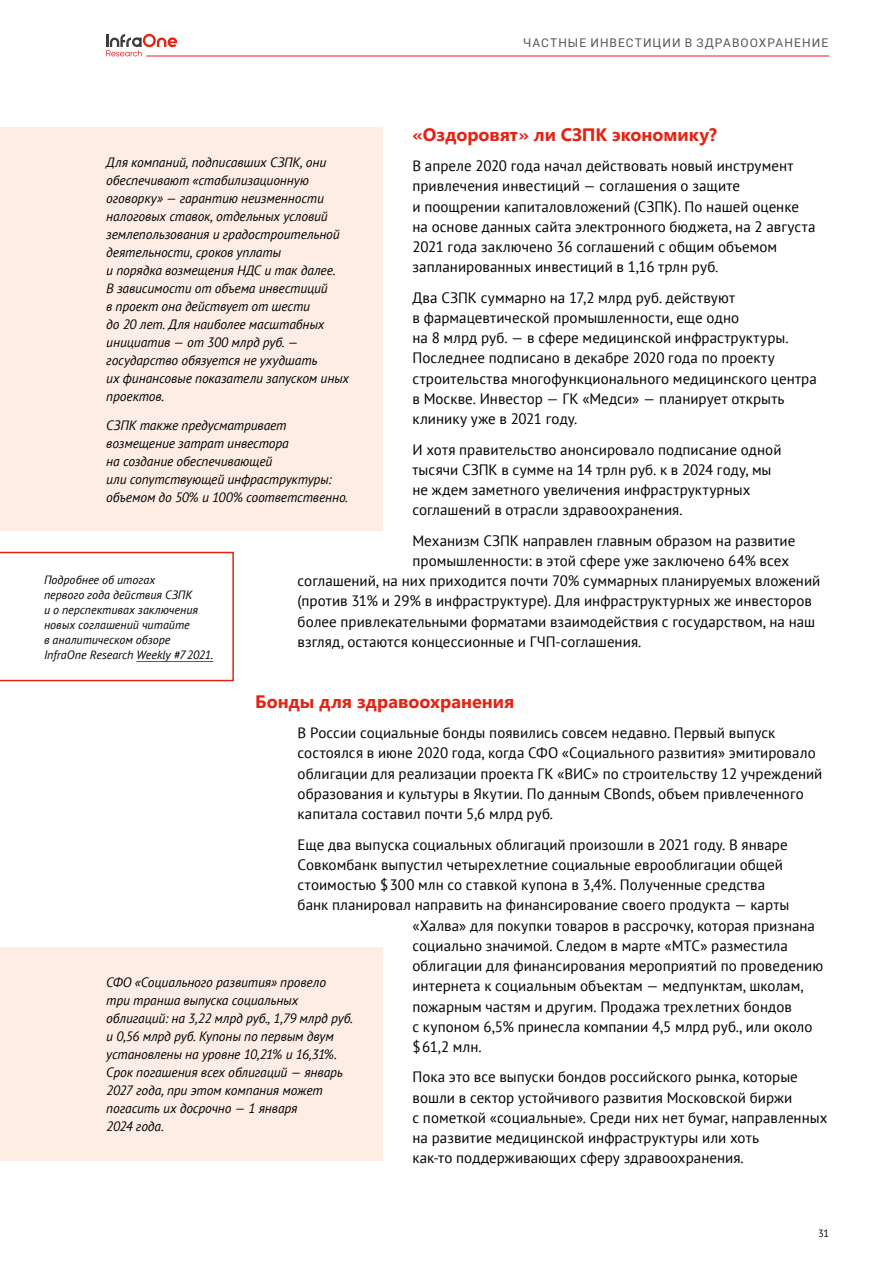
<style>
.page{position:relative;width:893px;height:1263px;background:#fff}
.page>*{position:absolute;margin:0;border:0;box-sizing:border-box;transform-origin:0 0}
.t1{font:700 18px "Segoe UI";color:#e42313}
.t2{font:15px/20.2px "PT Sans";color:#000}
.t3{font:italic 13.5px/18px "PT Sans";letter-spacing:-.01em;color:#000}
.t4{font:italic 12px/15px "PT Sans";color:#000}
.t5{font:12px "Roboto";letter-spacing:.09em;color:#575756}
.t6{font:10.5px "PT Sans";color:#000}
</style>
<div class="page">
<div style="left:0;top:128px;width:383px;height:403px;background:#feede5"></div>
<div style="left:0;top:947px;width:383px;height:214px;background:#feede5"></div>
<svg style="left:0;top:552px;width:234px;height:129px"></svg>
<hr style="left:146px;top:56px;width:683px;height:1px;background:#e42313">
<svg style="left:106px;top:34px;width:71px;height:22px"></svg>
<p class="t5" style="left:523px;top:34px;width:306px">ЧАСТНЫЕ ИНВЕСТИЦИИ В ЗДРАВООХРАНЕНИЕ</p>
<p class="t1" style="left:412px;top:121px;width:306px">«Оздоровят» ли СЗПК экономику?</p>
<p class="t2" style="left:412px;top:155px;width:405px">В апреле 2020 года начал действовать новый инструмент привлечения инвестиций — соглашения о защите<br>и поощрении капиталовложений (СЗПК). По нашей оценке на основе данных сайта электронного бюджета, на 2 августа 2021 года заключено 36 соглашений с общим объемом запланированных инвестиций в 1,16 трлн руб.</p>
<p class="t2" style="left:412px;top:287px;width:406px">Два СЗПК суммарно на 17,2 млрд руб. действуют<br>в фармацевтической промышленности, еще одно<br>на 8 млрд руб. — в сфере медицинской инфраструктуры.<br>Последнее подписано в декабре 2020 года по проекту строительства многофункционального медицинского центра в Москве. Инвестор — ГК «Медси» — планирует открыть клинику уже в 2021 году.</p>
<p class="t2" style="left:412px;top:439px;width:371px">И хотя правительство анонсировало подписание одной тысячи СЗПК в сумме на 14 трлн руб. к в 2024 году, мы не ждем заметного увеличения инфраструктурных соглашений в отрасли здравоохранения.</p>
<p class="t2" style="left:412px;top:530px;width:384px">Механизм СЗПК направлен главным образом на развитие</p>
<p class="t2" style="left:412px;top:550px;width:378px">промышленности: в этой сфере уже заключено 64% всех</p>
<p class="t2" style="left:298px;top:570px;width:524px">соглашений, на них приходится почти 70% суммарных планируемых вложений</p>
<p class="t2" style="left:298px;top:591px;width:516px">(против 31% и 29% в инфраструктуре). Для инфраструктурных же инвесторов</p>
<p class="t2" style="left:298px;top:611px;width:519px">более привлекательными форматами взаимодействия с государством, на наш</p>
<p class="t2" style="left:298px;top:631px;width:345px">взгляд, остаются концессионные и ГЧП‑соглашения.</p>
<p class="t3" style="left:106px;top:153px;width:244px">Для компаний, подписавших СЗПК, они обеспечивают «стабилизационную оговорку» — гарантию неизменности налоговых ставок, отдельных условий землепользования и градостроительной деятельности, сроков уплаты<br>и порядка возмещения НДС и так далее.<br>В зависимости от объема инвестиций<br>в проект она действует от шести<br>до 20 лет. Для наиболее масштабных инициатив — от 300 млрд руб. — государство обязуется не ухудшать<br>их финансовые показатели запуском иных проектов.</p>
<p class="t3" style="left:106px;top:415px;width:243px">СЗПК также предусматривает возмещение затрат инвестора<br>на создание обеспечивающей<br>или сопутствующей инфраструктуры: объемом до 50% и 100% соответственно.</p>
<p class="t4" style="left:44px;top:571px;width:171px">Подробнее об итогах<br>первого года действия СЗПК<br>и о перспективах заключения новых соглашений читайте<br>в аналитическом обзоре<br>InfraOne Research Weekly #72021.</p>
<p class="t1" style="left:255px;top:688px;width:261px">Бонды для здравоохранения</p>
<p class="t2" style="left:298px;top:722px;width:526px">В России социальные бонды появились совсем недавно. Первый выпуск состоялся в июне 2020 года, когда СФО «Социального развития» эмитировало облигации для реализации проекта ГК «ВИС» по строительству 12 учреждений образования и культуры в Якутии. По данным CBonds, объем привлеченного капитала составил почти 5,6 млрд руб.</p>
<p class="t2" style="left:298px;top:834px;width:492px">Еще два выпуска социальных облигаций произошли в 2021 году. В январе</p>
<p class="t2" style="left:298px;top:854px;width:487px">Совкомбанк выпустил четырехлетние социальные еврооблигации общей</p>
<p class="t2" style="left:298px;top:874px;width:469px">стоимостью $300 млн со ставкой купона в 3,4%. Полученные средства</p>
<p class="t2" style="left:298px;top:894px;width:493px">банк планировал направить на финансирование своего продукта — карты</p>
<p class="t2" style="left:412px;top:915px;width:404px">«Халва» для покупки товаров в рассрочку, которая признана</p>
<p class="t2" style="left:412px;top:935px;width:377px">социально значимой. Следом в марте «МТС» разместила</p>
<p class="t2" style="left:412px;top:955px;width:412px">облигации для финансирования мероприятий по проведению</p>
<p class="t2" style="left:412px;top:975px;width:392px">интернета к социальным объектам — медпунктам, школам,</p>
<p class="t2" style="left:412px;top:996px;width:381px">пожарным частям и другим. Продажа трехлетних бондов</p>
<p class="t2" style="left:412px;top:1016px;width:402px">с купоном 6,5% принесла компании 4,5 млрд руб., или около</p>
<p class="t2" style="left:412px;top:1036px;width:71px">$61,2 млн.</p>
<p class="t2" style="left:412px;top:1067px;width:416px">Пока это все выпуски бондов российского рынка, которые вошли в сектор устойчивого развития Московской биржи<br>с пометкой «социальные». Среди них нет бумаг, направленных на развитие медицинской инфраструктуры или хоть<br>как‑то поддерживающих сферу здравоохранения.</p>
<p class="t3" style="left:106px;top:973px;width:248px">СФО «Социального развития» провело три транша выпуска социальных облигаций: на 3,22 млрд руб., 1,79 млрд руб. и 0,56 млрд руб. Купоны по первым двум установлены на уровне 10,21% и 16,31%.<br>Срок погашения всех облигаций — январь 2027 года, при этом компания может погасить их досрочно — 1 января<br>2024 года.</p>
<p class="t6" style="left:818px;top:1226px;width:13px">31</p>
</div>
